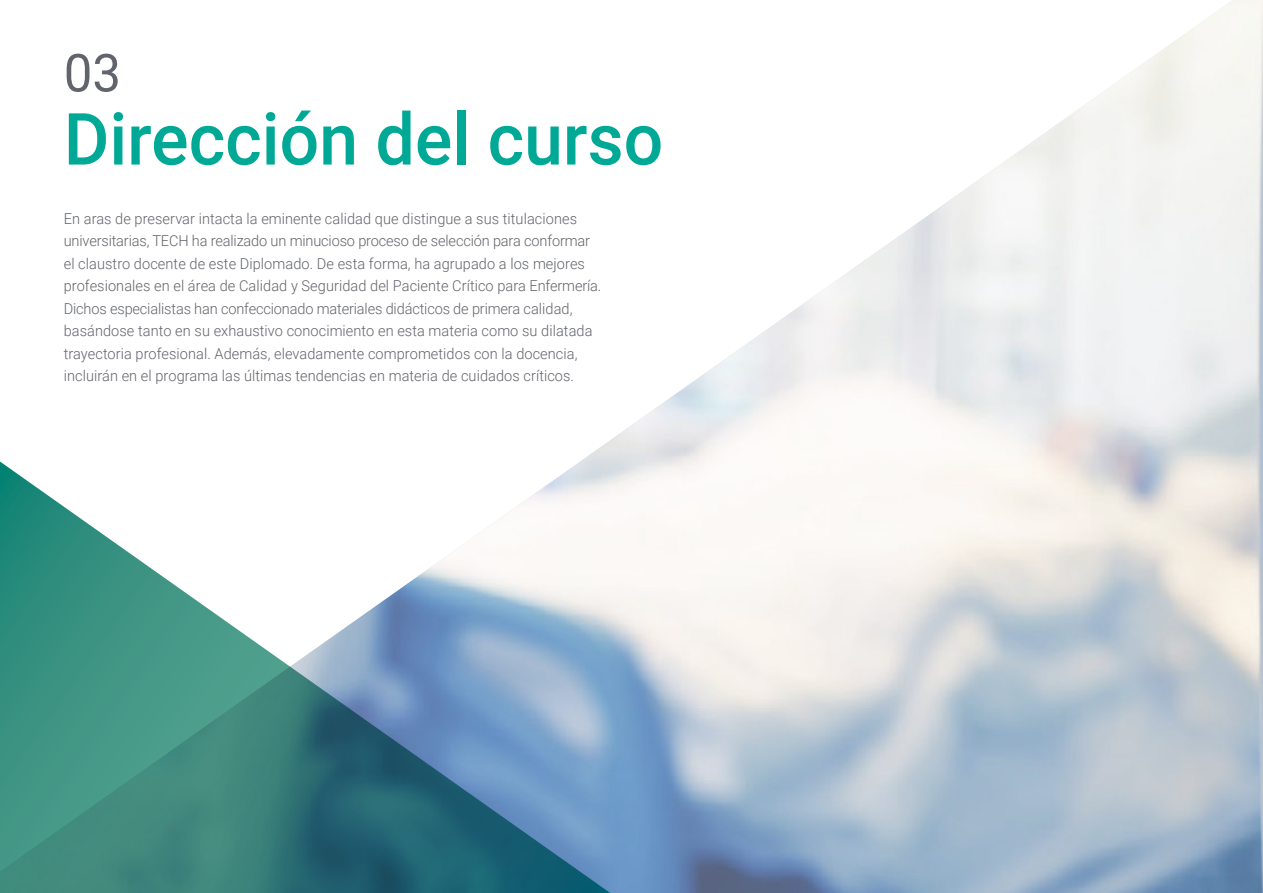
<style>
.page{position:relative;width:1263px;height:893px;background:#fff}
.page>*{position:absolute;margin:0;border:0;box-sizing:border-box;transform-origin:0 0}
.t1{font:500 72px "Roboto";color:#00a996}
.t2{font:52.5px "Roboto";color:#61646a}
.t3{font:300 15px/22.5px "Roboto";letter-spacing:.005em;color:#61646a}
</style>
<div class="page">
<img style="left:602px;top:0;width:661px;height:893px">
<svg style="left:0;top:446px;width:640px;height:447px"></svg>
<h2 class="t2" style="left:64px;top:36px;width:59px">03</h2>
<h1 class="t1" style="left:64px;top:89px;width:601px">Dirección del curso</h1>
<p class="t3" style="left:64px;top:207px;width:539px">En aras de preservar intacta la eminente calidad que distingue a sus titulaciones universitarias, TECH ha realizado un minucioso proceso de selección para conformar el claustro docente de este Diplomado. De esta forma, ha agrupado a los mejores profesionales en el área de Calidad y Seguridad del Paciente Crítico para Enfermería.<br>Dichos especialistas han confeccionado materiales didácticos de primera calidad, basándose tanto en su exhaustivo conocimiento en esta materia como su dilatada trayectoria profesional. Además, elevadamente comprometidos con la docencia, incluirán en el programa las últimas tendencias en materia de cuidados críticos.</p>
</div>
